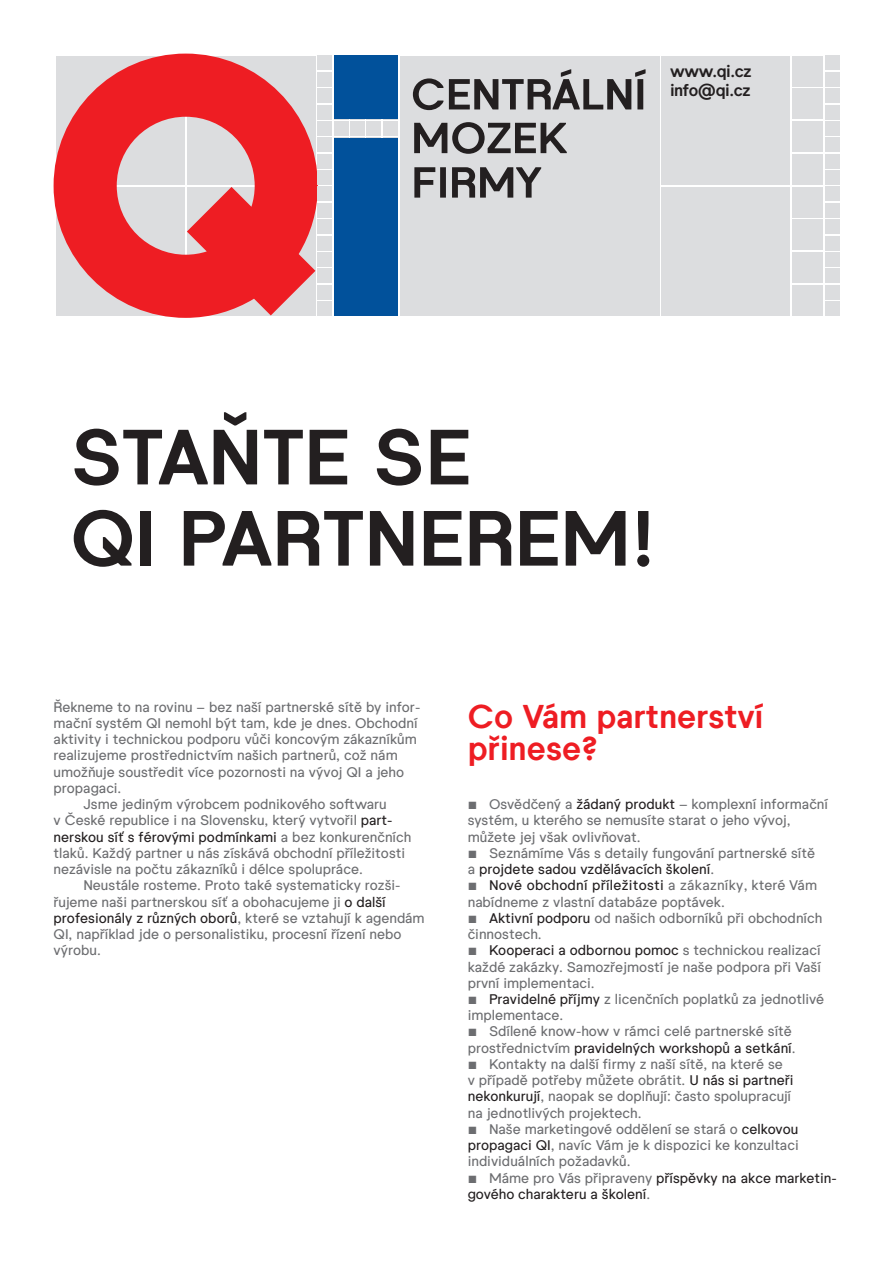
<style>
.page{position:relative;width:893px;height:1263px;background:#fff}
.page>*{position:absolute;margin:0;border:0;box-sizing:border-box;transform-origin:0 0}
.t1{font:700 78px/81.2px "QI Grotesk";letter-spacing:-.01em;color:#231f20}
.t2{font:700 33px/32.4px "QI Grotesk";color:#ee1d23}
.t3{font:700 16.5px/19.5px "QI Grotesk";letter-spacing:-.02em;color:#231f20}
.t4{font:13.95px/16.2px "QI Grotesk";color:#6c6d70}
.t5{font:13.95px/16.2px "QI Grotesk";color:#231f20}
.s1{color:#231f20}
.s2{color:#6c6d70}
</style>
<div class="page">
<div style="left:662px;top:56px;width:128px;height:129px;background:#dcdddf"></div>
<div style="left:662px;top:187px;width:128px;height:128px;background:#dcdddf"></div>
<div style="left:400px;top:56px;width:259px;height:259px;background:#dcdddf"></div>
<svg style="left:54px;top:54px;width:264px;height:264px;background:#e8666a"></svg>
<div style="left:318px;top:121px;width:14px;height:14px;background:#dcdddf"></div>
<div style="left:318px;top:138px;width:14px;height:14px;background:#dcdddf"></div>
<div style="left:334px;top:121px;width:14px;height:14px;background:#dcdddf"></div>
<div style="left:351px;top:121px;width:14px;height:14px;background:#dcdddf"></div>
<div style="left:367px;top:121px;width:14px;height:14px;background:#dcdddf"></div>
<div style="left:318px;top:154px;width:14px;height:14px;background:#dcdddf"></div>
<div style="left:318px;top:171px;width:14px;height:14px;background:#dcdddf"></div>
<div style="left:318px;top:187px;width:14px;height:14px;background:#dcdddf"></div>
<div style="left:318px;top:203px;width:14px;height:14px;background:#dcdddf"></div>
<div style="left:318px;top:56px;width:14px;height:14px;background:#dcdddf"></div>
<div style="left:318px;top:72px;width:14px;height:14px;background:#dcdddf"></div>
<div style="left:318px;top:89px;width:14px;height:14px;background:#dcdddf"></div>
<div style="left:318px;top:105px;width:14px;height:14px;background:#dcdddf"></div>
<div style="left:318px;top:220px;width:14px;height:14px;background:#dcdddf"></div>
<div style="left:318px;top:236px;width:14px;height:14px;background:#dcdddf"></div>
<div style="left:318px;top:252px;width:14px;height:14px;background:#dcdddf"></div>
<div style="left:318px;top:269px;width:14px;height:14px;background:#dcdddf"></div>
<div style="left:318px;top:285px;width:14px;height:14px;background:#dcdddf"></div>
<div style="left:318px;top:302px;width:14px;height:14px;background:#dcdddf"></div>
<div style="left:383px;top:121px;width:14px;height:14px;background:#dcdddf"></div>
<div style="left:334px;top:138px;width:63px;height:178px;background:#01519b"></div>
<div style="left:334px;top:56px;width:63px;height:63px;background:#01519b"></div>
<svg style="left:414px;top:167px;width:127px;height:31px"></svg>
<svg style="left:414px;top:122px;width:153px;height:32px"></svg>
<svg style="left:413px;top:69px;width:233px;height:41px"></svg>
<div style="left:793px;top:56px;width:30px;height:30px;background:#dcdddf"></div>
<div style="left:793px;top:89px;width:30px;height:30px;background:#dcdddf"></div>
<div style="left:793px;top:121px;width:30px;height:31px;background:#dcdddf"></div>
<div style="left:793px;top:154px;width:30px;height:31px;background:#dcdddf"></div>
<div style="left:793px;top:187px;width:30px;height:30px;background:#dcdddf"></div>
<div style="left:793px;top:220px;width:30px;height:30px;background:#dcdddf"></div>
<div style="left:793px;top:252px;width:30px;height:31px;background:#dcdddf"></div>
<div style="left:793px;top:285px;width:30px;height:31px;background:#dcdddf"></div>
<div style="left:825px;top:56px;width:14px;height:14px;background:#dcdddf"></div>
<div style="left:825px;top:72px;width:14px;height:14px;background:#dcdddf"></div>
<div style="left:825px;top:89px;width:14px;height:14px;background:#dcdddf"></div>
<div style="left:825px;top:105px;width:14px;height:14px;background:#dcdddf"></div>
<div style="left:825px;top:121px;width:14px;height:14px;background:#dcdddf"></div>
<div style="left:825px;top:138px;width:14px;height:14px;background:#dcdddf"></div>
<div style="left:825px;top:154px;width:14px;height:14px;background:#dcdddf"></div>
<div style="left:825px;top:171px;width:14px;height:14px;background:#dcdddf"></div>
<div style="left:825px;top:187px;width:14px;height:14px;background:#dcdddf"></div>
<div style="left:825px;top:203px;width:14px;height:14px;background:#dcdddf"></div>
<div style="left:825px;top:220px;width:14px;height:14px;background:#dcdddf"></div>
<div style="left:825px;top:236px;width:14px;height:14px;background:#dcdddf"></div>
<div style="left:825px;top:252px;width:14px;height:14px;background:#dcdddf"></div>
<div style="left:825px;top:269px;width:14px;height:14px;background:#dcdddf"></div>
<div style="left:825px;top:285px;width:14px;height:14px;background:#dcdddf"></div>
<div style="left:825px;top:301px;width:14px;height:15px;background:#dcdddf"></div>
<p class="t3" style="left:670px;top:60px;width:83px">www.qi.cz info@qi.cz</p>
<h1 class="t1" style="left:71px;top:412px;width:586px">STAŇTE SE<br>QI PARTNEREM!</h1>
<p class="t4" style="left:54px;top:698px;width:368px">Řekneme to na rovinu – bez naší partnerské sítě by infor-</p>
<p class="t4" style="left:54px;top:714px;width:366px">mační systém QI nemohl být tam, kde je dnes. Obchodní</p>
<p class="t4" style="left:54px;top:730px;width:365px">aktivity i technickou podporu vůči koncovým zákazníkům</p>
<p class="t4" style="left:54px;top:747px;width:346px">realizujeme prostřednictvím našich partnerů, což nám</p>
<p class="t4" style="left:54px;top:763px;width:352px">umožňuje soustředit více pozornosti na vývoj QI a jeho</p>
<p class="t4" style="left:54px;top:779px;width:69px">propagaci.</p>
<p class="t4" style="left:83px;top:795px;width:305px">Jsme jediným výrobcem podnikového softwaru</p>
<p class="t4" style="left:54px;top:812px;width:340px">v České republice i na Slovensku, který vytvořil <span class="s1">part-</span></p>
<p class="t5" style="left:54px;top:828px;width:359px">nerskou síť s férovými podmínkami <span class="s2">a bez konkurenčních</span></p>
<p class="t4" style="left:54px;top:844px;width:353px">tlaků. Každý partner u nás získává obchodní příležitosti</p>
<p class="t4" style="left:54px;top:860px;width:311px">nezávisle na počtu zákazníků i délce spolupráce.</p>
<p class="t4" style="left:83px;top:877px;width:319px">Neustále rosteme. Proto také systematicky rozši-</p>
<p class="t4" style="left:54px;top:893px;width:334px">řujeme naši partnerskou síť a obohacujeme ji <span class="s1">o další</span></p>
<p class="t5" style="left:54px;top:909px;width:373px">profesionály z různých oborů<span class="s2">, které se vztahují k agendám</span></p>
<p class="t4" style="left:54px;top:925px;width:350px">QI, například jde o personalistiku, procesní řízení nebo</p>
<p class="t4" style="left:54px;top:942px;width:49px">výrobu.</p>
<h2 class="t2" style="left:468px;top:698px;width:297px">Co Vám partnerství přinese?</h2>
<p class="t4" style="left:468px;top:795px;width:362px">▪ Osvědčený a <span class="s1">žádaný produkt</span> – komplexní informační systém, u kterého se nemusíte starat o jeho vývoj, můžete jej však ovlivňovat.</p>
<p class="t4" style="left:468px;top:844px;width:349px">▪ Seznámíme Vás s detaily fungování partnerské sítě a <span class="s1">projdete sadou vzdělávacích školení</span>.</p>
<p class="t4" style="left:468px;top:877px;width:351px">▪ <span class="s1">Nové obchodní příležitosti</span> a zákazníky, které Vám nabídneme z vlastní databáze poptávek.</p>
<p class="t4" style="left:468px;top:909px;width:356px">▪ <span class="s1">Aktivní podporu</span> od našich odborníků při obchodních činnostech.</p>
<p class="t4" style="left:468px;top:942px;width:355px;text-align:justify">▪ <span class="s1">Kooperaci a odbornou pomoc</span> s technickou realizací každé zakázky. Samozřejmostí je naše podpora při Vaší první implementaci.</p>
<p class="t4" style="left:468px;top:990px;width:358px">▪ <span class="s1">Pravidelné příjmy</span> z licenčních poplatků za jednotlivé implementace.</p>
<p class="t4" style="left:468px;top:1023px;width:329px">▪ Sdílené know-how v rámci celé partnerské sítě prostřednictvím <span class="s1">pravidelných workshopů a setkání</span>.</p>
<p class="t4" style="left:468px;top:1055px;width:327px">▪ Kontakty na další firmy z naší sítě, na které se v případě potřeby můžete obrátit. <span class="s1">U nás si partneři nekonkurují</span>, naopak se doplňují: často spolupracují na jednotlivých projektech.</p>
<p class="t4" style="left:468px;top:1120px;width:332px;text-align:justify">▪ Naše marketingové oddělení se stará o <span class="s1">celkovou propagaci QI</span>, navíc Vám je k dispozici ke konzultaci individuálních požadavků.</p>
<p class="t5" style="left:468px;top:1169px;width:370px"><span class="s2">▪ Máme pro Vás připraveny</span> příspěvky na akce marketin&shy;gového charakteru a školení<span class="s2">.</span></p>
</div>
